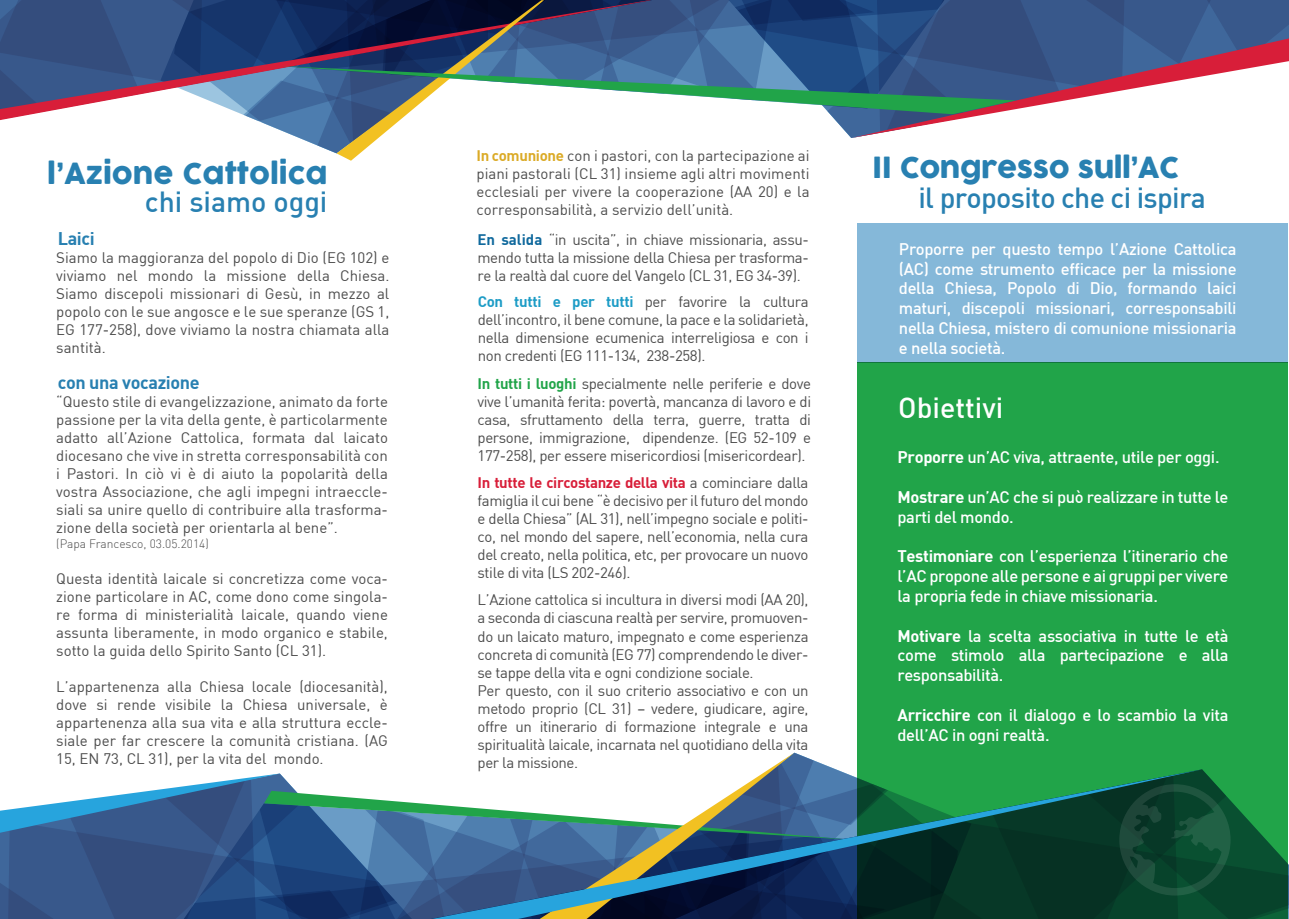
<style>
.page{position:relative;width:1289px;height:919px;background:#fff}
.page>*{position:absolute;margin:0;border:0;box-sizing:border-box;transform-origin:0 0}
.t1{font:28.5px "COCOGOOSE";letter-spacing:-.01em;color:#2880b1}
.t2{font:500 28.5px "DIN";letter-spacing:-.025em;color:#2880b1}
.t3{font:500 28.5px "DIN";color:#2880b1}
.t4{font:500 28.5px "DIN";color:#fff}
.t5{font:700 18px "DIN";letter-spacing:-.02em;color:#2880b1}
.t6{font:500 16.5px/19.8px "DIN";letter-spacing:-.02em;color:#fff;text-align:justify}
.t7{font:15px/18px "DIN";letter-spacing:-.025em;color:#4c4c4c;text-align:justify}
.t8{font:300 12px "DIN";color:#4c4c4c}
.s1{font-weight:700;color:#dbaa26}
.s2{font-weight:700;color:#10699d}
.s3{font-weight:700;color:#1d9cc6}
.s4{font-weight:700;color:#21a449}
.s5{font-weight:700;color:#d81e39}
.s6{font-weight:700}
</style>
<div class="page">
<div style="left:857px;top:362px;width:429px;height:556px;background:#21a449"></div>
<svg style="left:1225px;top:769px;width:63px;height:149px"></svg>
<svg style="left:1201px;top:769px;width:55px;height:50px"></svg>
<div style="left:857px;top:223px;width:429px;height:139px;background:#85b8d9"></div>
<svg style="left:0;top:0;width:1288px;height:161px"></svg>
<svg style="left:0;top:752px;width:835px;height:166px"></svg>
<svg style="left:432px;top:769px;width:769px;height:149px"></svg>
<svg style="left:1119px;top:784px;width:111px;height:111px;background:#104732"></svg>
<p class="t7" style="left:476px;top:146px;width:335px"><span class="s1">In comunione</span> con i pastori, con la partecipazione ai piani pastorali (CL 31) insieme agli altri movimenti ecclesiali per vivere la cooperazione (AA 20) e la corresponsabilità, a servizio dell’unità.</p>
<p class="t7" style="left:477px;top:230px;width:333px"><span class="s2">En salida</span> “in uscita”, in chiave missionaria, assu&shy;mendo tutta la missione della Chiesa per trasforma&shy;re la realtà dal cuore del Vangelo (CL 31, EG 34-39).</p>
<p class="t7" style="left:477px;top:292px;width:332px"><span class="s3">Con tutti e per tutti</span> per favorire la cultura dell’incontro, il bene comune, la pace e la solidarietà, nella dimensione ecumenica interreligiosa e con i non credenti (EG 111-134, 238-258).</p>
<p class="t7" style="left:477px;top:374px;width:335px"><span class="s4">In tutti i luoghi</span> specialmente nelle periferie e dove vive l’umanità ferita: povertà, mancanza di lavoro e di casa, sfruttamento della terra, guerre, tratta di persone, immigrazione, dipendenze. (EG 52-109 e 177-258), per essere misericordiosi (misericordear).</p>
<p class="t7" style="left:477px;top:473px;width:332px"><span class="s5">In tutte le circostanze della vita</span> a cominciare dalla famiglia il cui bene “è decisivo per il futuro del mondo e della Chiesa” (AL 31), nell’impegno sociale e politi&shy;co, nel mondo del sapere, nell’economia, nella cura del creato, nella politica, etc, per provocare un nuovo stile di vita (LS 202-246).</p>
<p class="t7" style="left:477px;top:590px;width:332px;text-align:left">L’Azione cattolica si incultura in diversi modi (AA 20), a seconda di ciascuna realtà per servire, promuoven&shy;do un laicato maturo, impegnato e come esperienza concreta di comunità (EG 77) comprendendo le diver&shy;se tappe della vita e ogni condizione sociale.<br>Per questo, con il suo criterio associativo e con un metodo proprio (CL 31) – vedere, giudicare, agire, offre un itinerario di formazione integrale e una spiritualità laicale, incarnata nel quotidiano della vita per la missione.</p>
<h1 class="t1" style="left:47px;top:152px;width:282px">l’Azione Cattolica</h1>
<h1 class="t1" style="left:872px;top:146px;width:308px">II Congresso sull’AC</h1>
<h1 class="t3" style="left:145px;top:183px;width:184px">chi siamo oggi</h1>
<h1 class="t2" style="left:918px;top:179px;width:289px">il proposito che ci ispira</h1>
<p class="t5" style="left:58px;top:227px;width:38px">Laici</p>
<p class="t6" style="left:898px;top:238px;width:339px">Proporre per questo tempo l’Azione Cattolica (AC) come strumento efficace per la missione della Chiesa, Popolo di Dio, formando laici maturi, discepoli missionari, corresponsabili nella Chiesa, mistero di comunione missionaria e nella società.</p>
<p class="t7" style="left:56px;top:248px;width:335px">Siamo la maggioranza del popolo di Dio (EG 102) e viviamo nel mondo la missione della Chiesa.<br>Siamo discepoli missionari di Gesù, in mezzo al popolo con le sue angosce e le sue speranze (GS 1, EG 177-258), dove viviamo la nostra chiamata alla santità.</p>
<p class="t5" style="left:58px;top:371px;width:143px">con una vocazione</p>
<p class="t7" style="left:56px;top:392px;width:333px">“Questo stile di evangelizzazione, animato da forte passione per la vita della gente, è particolarmente adatto all’Azione Cattolica, formata dal laicato diocesano che vive in stretta corresponsabilità con i Pastori. In ciò vi è di aiuto la popolarità della vostra Associazione, che agli impegni intraeccle&shy;siali sa unire quello di contribuire alla trasforma&shy;zione della società per orientarla al bene”.</p>
<p class="t8" style="left:56px;top:536px;width:154px">(Papa Francesco, 03.05.2014)</p>
<p class="t7" style="left:56px;top:569px;width:333px">Questa identità laicale si concretizza come voca&shy;zione particolare in AC, come dono come singola&shy;re forma di ministerialità laicale, quando viene assunta liberamente, in modo organico e stabile, sotto la guida dello Spirito Santo (CL 31).</p>
<p class="t7" style="left:56px;top:677px;width:333px">L’appartenenza alla Chiesa locale (diocesanità), dove si rende visibile la Chiesa universale, è appartenenza alla sua vita e alla struttura eccle&shy;siale per far crescere la comunità cristiana. (AG 15, EN 73, CL 31), per la vita del mondo.</p>
<h1 class="t4" style="left:898px;top:389px;width:107px">Obiettivi</h1>
<p class="t6" style="left:897px;top:447px;width:323px"><span class="s6">Proporre</span> un’AC viva, attraente, utile per oggi.</p>
<p class="t6" style="left:897px;top:486px;width:332px"><span class="s6">Mostrare</span> un’AC che si può realizzare in tutte le parti del mondo.</p>
<p class="t6" style="left:897px;top:546px;width:332px"><span class="s6">Testimoniare</span> con l’esperienza l’itinerario che l’AC propone alle persone e ai gruppi per vivere la propria fede in chiave missionaria.</p>
<p class="t6" style="left:897px;top:625px;width:332px"><span class="s6">Motivare</span> la scelta associativa in tutte le età come stimolo alla partecipazione e alla responsabilità.</p>
<p class="t6" style="left:897px;top:704px;width:332px"><span class="s6">Arricchire</span> con il dialogo e lo scambio la vita dell’AC in ogni realtà.</p>
</div>
